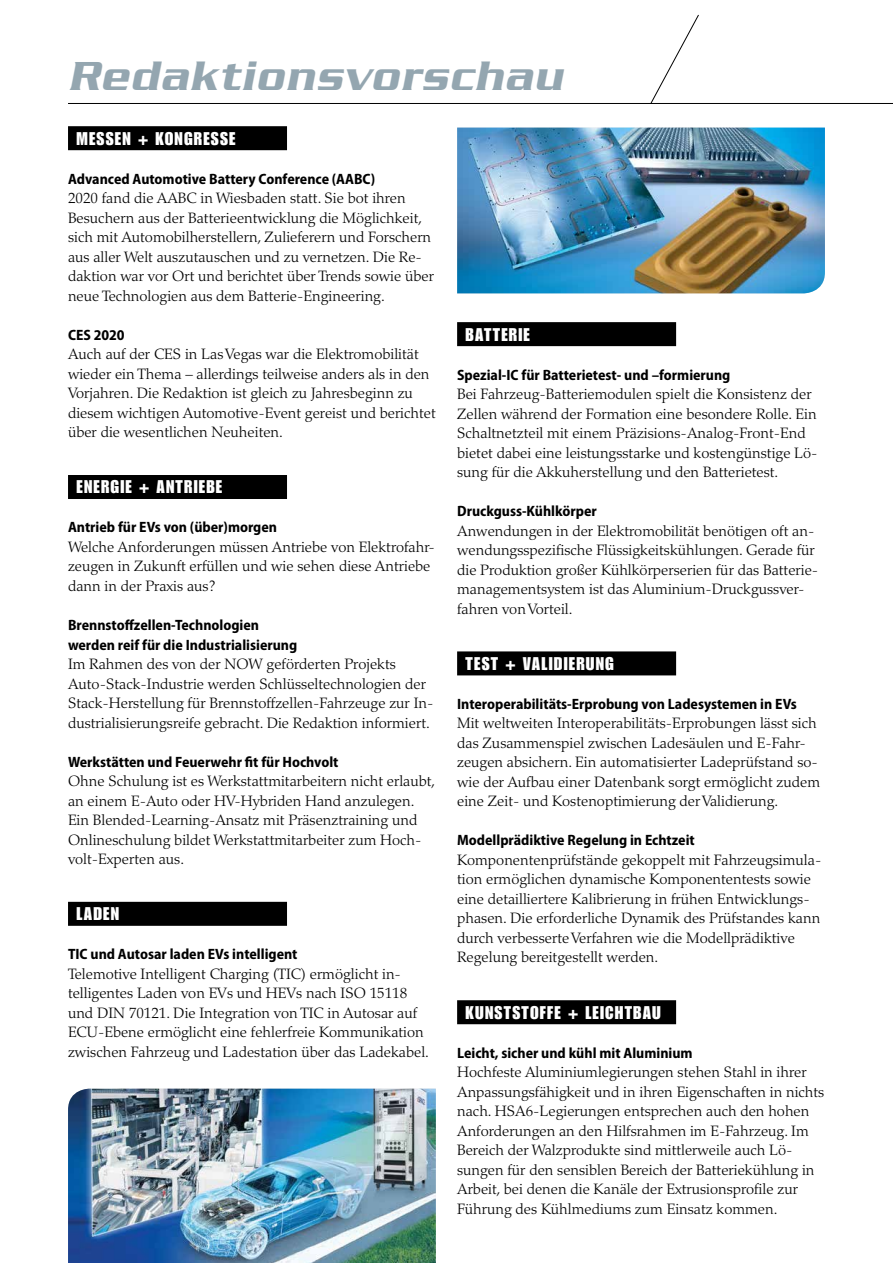
<style>
.page{position:relative;width:893px;height:1263px;background:#fff}
.page>*{position:absolute;margin:0;border:0;box-sizing:border-box;transform-origin:0 0}
.t1{font:italic 500 42px "Serpentine Serif EF";letter-spacing:.05em;color:#94a6b0}
.t2{font:18px "Impact LT Std";letter-spacing:.065em;color:#fff}
.t3{font:300 15px/19.5px "Palatino LT Std";color:#000}
.t4{font:700 semi-condensed 15px/19.5px "Myriad Pro";color:#000}
</style>
<div class="page">
<hr style="left:68px;top:103px;width:825px;height:1px;background:#000">
<svg style="left:650px;top:14px;width:49px;height:89px"></svg>
<div style="left:68px;top:126px;width:219px;height:24px;background:#000"></div>
<div style="left:68px;top:475px;width:219px;height:24px;background:#000"></div>
<div style="left:68px;top:902px;width:219px;height:24px;background:#000"></div>
<div style="left:457px;top:322px;width:219px;height:24px;background:#000"></div>
<div style="left:457px;top:651px;width:219px;height:24px;background:#000"></div>
<div style="left:457px;top:1000px;width:219px;height:24px;background:#000"></div>
<img style="left:457px;top:128px;width:368px;height:165px">
<img style="left:68px;top:1089px;width:368px;height:174px">
<h1 class="t1" style="left:68px;top:54px;width:496px">Redaktionsvorschau</h1>
<p class="t2" style="left:77px;top:128px;width:161px">MESSEN + KONGRESSE</p>
<p class="t4" style="left:68px;top:169px;width:309px">Advanced Automotive Battery Conference (AABC)</p>
<p class="t3" style="left:68px;top:189px;width:367px">2020 fand die AABC in Wiesbaden statt. Sie bot ihren Besuchern aus der Batterieentwicklung die Möglichkeit, sich mit Automobilherstellern, Zulieferern und Forschern aus aller Welt auszutauschen und zu vernetzen. Die Re&shy;daktion war vor Ort und berichtet über Trends sowie über neue Technologien aus dem Batterie-Engineering.</p>
<p class="t4" style="left:68px;top:325px;width:58px">CES 2020</p>
<p class="t3" style="left:68px;top:345px;width:369px">Auch auf der CES in Las Vegas war die Elektromobilität wieder ein Thema – allerdings teilweise anders als in den Vorjahren. Die Redaktion ist gleich zu Jahresbeginn zu diesem wichtigen Automotive-Event gereist und berichtet über die wesentlichen Neuheiten.</p>
<p class="t2" style="left:77px;top:477px;width:147px">ENERGIE + ANTRIEBE</p>
<p class="t4" style="left:68px;top:518px;width:211px">Antrieb für EVs von (über)morgen</p>
<p class="t3" style="left:68px;top:537px;width:368px">Welche Anforderungen müssen Antriebe von Elektrofahr&shy;zeugen in Zukunft erfüllen und wie sehen diese Antriebe dann in der Praxis aus?</p>
<p class="t4" style="left:68px;top:615px;width:231px">Brennstoffzellen-Technologien werden reif für die Industrialisierung</p>
<p class="t3" style="left:68px;top:654px;width:367px">Im Rahmen des von der NOW geförderten Projekts Auto-Stack-Industrie werden Schlüsseltechnologien der Stack-Herstellung für Brennstoffzellen-Fahrzeuge zur In&shy;dustrialisierungsreife gebracht. Die Redaktion informiert.</p>
<p class="t4" style="left:68px;top:752px;width:272px">Werkstätten und Feuerwehr fit für Hochvolt</p>
<p class="t3" style="left:68px;top:771px;width:369px">Ohne Schulung ist es Werkstattmitarbeitern nicht erlaubt, an einem E-Auto oder HV-Hybriden Hand anzulegen.<br>Ein Blended-Learning-Ansatz mit Präsenztraining und Onlineschulung bildet Werkstattmitarbeiter zum Hoch&shy;volt-Experten aus.</p>
<p class="t2" style="left:77px;top:903px;width:44px">LADEN</p>
<p class="t4" style="left:68px;top:945px;width:231px">TIC und Autosar laden EVs intelligent</p>
<p class="t3" style="left:68px;top:964px;width:362px">Telemotive Intelligent Charging (TIC) ermöglicht in&shy;telligentes Laden von EVs und HEVs nach ISO 15118 und DIN 70121. Die Integration von TIC in Autosar auf ECU-Ebene ermöglicht eine fehlerfreie Kommunikation zwischen Fahrzeug und Ladestation über das Ladekabel.</p>
<p class="t2" style="left:466px;top:324px;width:66px">BATTERIE</p>
<p class="t4" style="left:457px;top:365px;width:275px">Spezial-IC für Batterietest- und –formierung</p>
<p class="t3" style="left:457px;top:384px;width:362px">Bei Fahrzeug-Batteriemodulen spielt die Konsistenz der Zellen während der Formation eine besondere Rolle. Ein Schaltnetzteil mit einem Präzisions-Analog-Front-End bietet dabei eine leistungsstarke und kostengünstige Lö&shy;sung für die Akkuherstellung und den Batterietest.</p>
<p class="t4" style="left:457px;top:501px;width:141px">Druckguss-Kühlkörper</p>
<p class="t3" style="left:457px;top:521px;width:363px">Anwendungen in der Elektromobilität benötigen oft an&shy;wendungsspezifische Flüssigkeitskühlungen. Gerade für die Produktion großer Kühlkörperserien für das Batterie&shy;managementsystem ist das Aluminium-Druckgussver&shy;fahren von Vorteil.</p>
<p class="t2" style="left:466px;top:653px;width:150px">TEST + VALIDIERUNG</p>
<p class="t4" style="left:457px;top:694px;width:341px">Interoperabilitäts-Erprobung von Ladesystemen in EVs</p>
<p class="t3" style="left:457px;top:714px;width:364px">Mit weltweiten Interoperabilitäts-Erprobungen lässt sich das Zusammenspiel zwischen Ladesäulen und E-Fahr&shy;zeugen absichern. Ein automatisierter Ladeprüfstand so&shy;wie der Aufbau einer Datenbank sorgt ermöglicht zudem eine Zeit- und Kostenoptimierung der Validierung.</p>
<p class="t4" style="left:457px;top:831px;width:239px">Modellprädiktive Regelung in Echtzeit</p>
<p class="t3" style="left:457px;top:850px;width:366px">Komponentenprüfstände gekoppelt mit Fahrzeugsimula&shy;tion ermöglichen dynamische Komponententests sowie eine detailliertere Kalibrierung in frühen Entwicklungs&shy;phasen. Die erforderliche Dynamik des Prüfstandes kann durch verbesserte Verfahren wie die Modellprädiktive Regelung bereitgestellt werden.</p>
<p class="t2" style="left:466px;top:1002px;width:197px">KUNSTSTOFFE + LEICHTBAU</p>
<p class="t4" style="left:457px;top:1043px;width:237px">Leicht, sicher und kühl mit Aluminium</p>
<p class="t3" style="left:457px;top:1062px;width:369px">Hochfeste Aluminiumlegierungen stehen Stahl in ihrer Anpassungsfähigkeit und in ihren Eigenschaften in nichts nach. HSA6-Legierungen entsprechen auch den hohen Anforderungen an den Hilfsrahmen im E-Fahrzeug. Im Bereich der Walzprodukte sind mittlerweile auch Lö&shy;sungen für den sensiblen Bereich der Batteriekühlung in Arbeit, bei denen die Kanäle der Extrusionsprofile zur Führung des Kühlmediums zum Einsatz kommen.</p>
</div>
